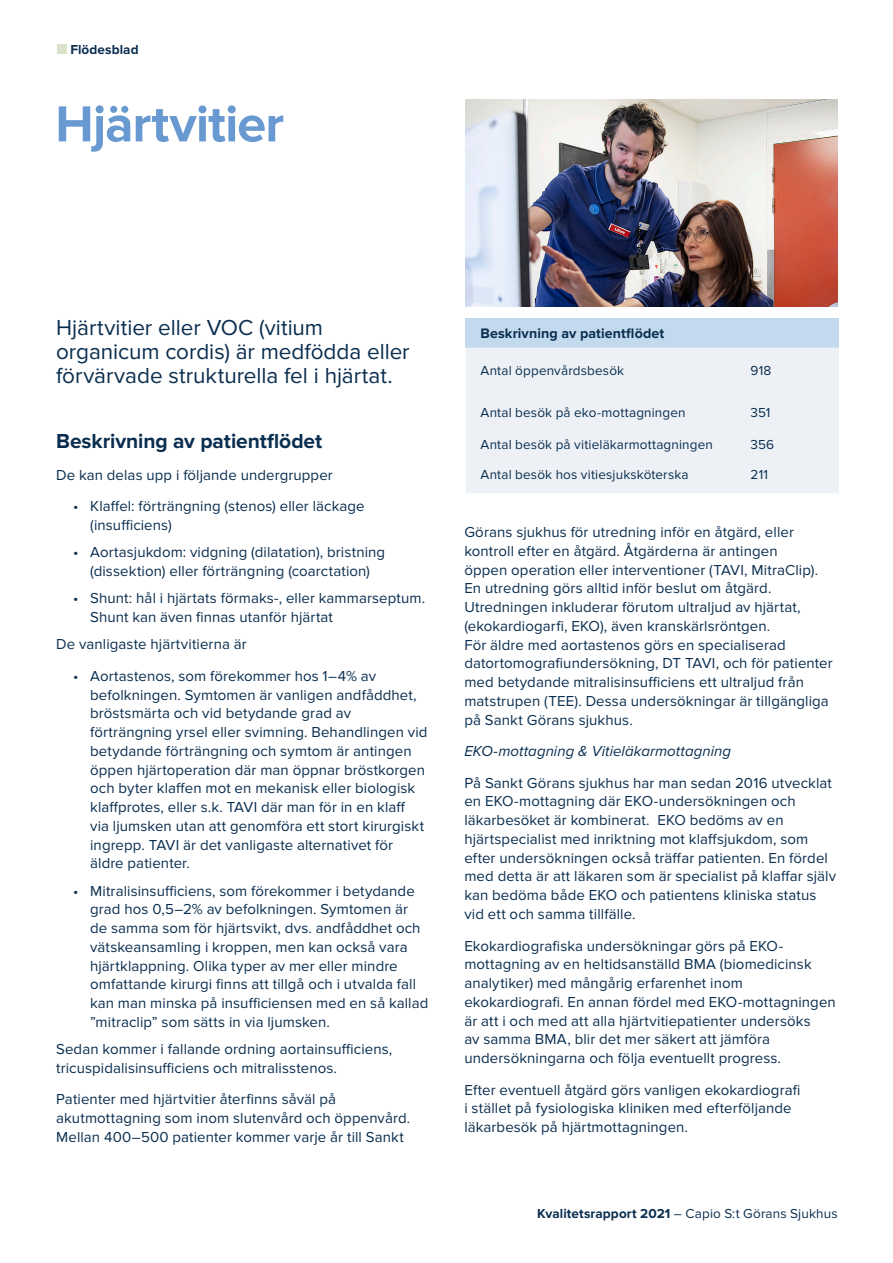
<style>
.page{position:relative;width:893px;height:1263px;background:#fff}
.page>*{position:absolute;margin:0;border:0;box-sizing:border-box;transform-origin:0 0}
.Rubrik_nivå_1{font:700 52.5px "Proxima Nova";letter-spacing:-.015em;color:#689ad1}
.Ingress{font:22.5px/24.3px "Proxima Nova";color:#0a2e4f}
.Underrubrik_1{font:700 21px "Proxima Nova";letter-spacing:-.005em;color:#0a2e4f}
.Brödtext{font:15px/18.8px "Proxima Nova";letter-spacing:.005em;color:#0a2e4f}
.Underrubrik_3{font:italic 15px "Proxima Nova";letter-spacing:.005em;color:#0a2e4f}
.Tabellrubrik{font:700 14.25px "Proxima Nova";letter-spacing:.005em;color:#0a2e4f}
.Tabelldata_vänstestä{font:13.5px "Proxima Nova";letter-spacing:.01em;color:#0a2e4f}
.t1{font:700 13.5px "Proxima Nova";letter-spacing:.01em;color:#0a2e4f}
.s1{font-weight:700}
</style>
<div class="page">
<div style="left:57px;top:45px;width:10px;height:9px;background:#dbe2ca"></div>
<div style="left:466px;top:318px;width:373px;height:30px;background:#c3d9ee"></div>
<div style="left:466px;top:348px;width:373px;height:145px;background:#edf1f6"></div>
<img style="left:465px;top:100px;width:373px;height:206px">
<p class="t1" style="left:70px;top:42px;width:70px">Flödesblad</p>
<p class="Rubrik_nivå_1" style="left:55px;top:94px;width:230px">Hjärtvitier</p>
<p class="Ingress" style="left:56px;top:315px;width:355px">Hjärtvitier eller VOC (vitium organicum cordis) är medfödda eller förvärvade strukturella fel i hjärtat.</p>
<p class="Underrubrik_1" style="left:56px;top:429px;width:268px">Beskrivning av patientflödet</p>
<p class="Brödtext" style="left:56px;top:466px;width:278px">De kan delas upp i följande undergrupper</p>
<p class="Brödtext" style="left:90px;top:497px;width:276px;text-indent:-17px">• Klaffel: förträngning (stenos) eller läckage (insufficiens)</p>
<p class="Brödtext" style="left:73px;top:543px;width:314px;text-align:center">• Aortasjukdom: vidgning (dilatation), bristning (dissektion) eller förträngning (coarctation)</p>
<p class="Brödtext" style="left:90px;top:589px;width:336px;text-indent:-17px">• Shunt: hål i hjärtats förmaks-, eller kammarseptum.<br>Shunt kan även finnas utanför hjärtat</p>
<p class="Brödtext" style="left:56px;top:635px;width:192px">De vanligaste hjärtvitierna är</p>
<p class="Brödtext" style="left:90px;top:667px;width:339px;text-indent:-17px">• Aortastenos, som förekommer hos 1–4% av befolkningen. Symtomen är vanligen andfåddhet, bröstsmärta och vid betydande grad av förträngning yrsel eller svimning. Behandlingen vid betydande förträngning och symtom är antingen öppen hjärtoperation där man öppnar bröstkorgen och byter klaffen mot en mekanisk eller biologisk klaffprotes, eller s.k. TAVI där man för in en klaff via ljumsken utan att genomföra ett stort kirurgiskt ingrepp. TAVI är det vanligaste alternativet för äldre patienter.</p>
<p class="Brödtext" style="left:90px;top:881px;width:340px;text-indent:-17px">• Mitralisinsufficiens, som förekommer i betydande grad hos 0,5–2% av befolkningen. Symtomen är de samma som för hjärtsvikt, dvs. andfåddhet och vätskeansamling i kroppen, men kan också vara hjärtklappning. Olika typer av mer eller mindre omfattande kirurgi finns att tillgå och i utvalda fall kan man minska på insufficiensen med en så kallad ”mitraclip” som sätts in via ljumsken.</p>
<p class="Brödtext" style="left:56px;top:1040px;width:338px">Sedan kommer i fallande ordning aortainsufficiens, tricuspidalisinsufficiens och mitralisstenos.</p>
<p class="Brödtext" style="left:56px;top:1090px;width:356px">Patienter med hjärtvitier återfinns såväl på akutmottagning som inom slutenvård och öppenvård.<br>Mellan 400–500 patienter kommer varje år till Sankt</p>
<p class="Tabellrubrik" style="left:480px;top:325px;width:185px">Beskrivning av patientflödet</p>
<p class="Tabelldata_vänstestä" style="left:480px;top:363px;width:145px">Antal öppenvårdsbesök</p>
<p class="Tabelldata_vänstestä" style="left:750px;top:363px;width:22px">918</p>
<p class="Tabelldata_vänstestä" style="left:480px;top:405px;width:207px">Antal besök på eko-mottagningen</p>
<p class="Tabelldata_vänstestä" style="left:750px;top:405px;width:21px">351</p>
<p class="Tabelldata_vänstestä" style="left:480px;top:436px;width:234px">Antal besök på vitieläkarmottagningen</p>
<p class="Tabelldata_vänstestä" style="left:750px;top:436px;width:25px">356</p>
<p class="Tabelldata_vänstestä" style="left:480px;top:467px;width:210px">Antal besök hos vitiesjuksköterska</p>
<p class="Tabelldata_vänstestä" style="left:750px;top:467px;width:19px">211</p>
<p class="Brödtext" style="left:464px;top:523px;width:370px">Görans sjukhus för utredning inför en åtgärd, eller kontroll efter en åtgärd. Åtgärderna är antingen<br>öppen operation eller interventioner (TAVI, MitraClip).<br>En utredning görs alltid inför beslut om åtgärd.<br>Utredningen inkluderar förutom ultraljud av hjärtat, (ekokardiogarfi, EKO), även kranskärlsröntgen.<br>För äldre med aortastenos görs en specialiserad datortomografiundersökning, DT TAVI, och för patienter med betydande mitralisinsufficiens ett ultraljud från matstrupen (TEE). Dessa undersökningar är tillgängliga på Sankt Görans sjukhus.</p>
<p class="Underrubrik_3" style="left:464px;top:740px;width:268px">EKO-mottagning &amp; Vitieläkarmottagning</p>
<p class="Brödtext" style="left:464px;top:773px;width:373px">På Sankt Görans sjukhus har man sedan 2016 utvecklat en EKO-mottagning där EKO-undersökningen och läkarbesöket är kombinerat. EKO bedöms av en hjärtspecialist med inriktning mot klaffsjukdom, som efter undersökningen också träffar patienten. En fördel med detta är att läkaren som är specialist på klaffar själv kan bedöma både EKO och patientens kliniska status vid ett och samma tillfälle.</p>
<p class="Brödtext" style="left:464px;top:936px;width:373px">Ekokardiografiska undersökningar görs på EKO&shy;mottagning av en heltidsanställd BMA (biomedicinsk analytiker) med mångårig erfarenhet inom ekokardiografi. En annan fördel med EKO-mottagningen är att i och med att alla hjärtvitiepatienter undersöks<br>av samma BMA, blir det mer säkert att jämföra undersökningarna och följa eventuellt progress.</p>
<p class="Brödtext" style="left:464px;top:1080px;width:338px">Efter eventuell åtgärd görs vanligen ekokardiografi i stället på fysiologiska kliniken med efterföljande läkarbesök på hjärtmottagningen.</p>
<p class="Tabelldata_vänstestä" style="left:537px;top:1206px;width:302px"><span class="s1">Kvalitetsrapport 2021</span> – Capio S:t Görans Sjukhus</p>
</div>
